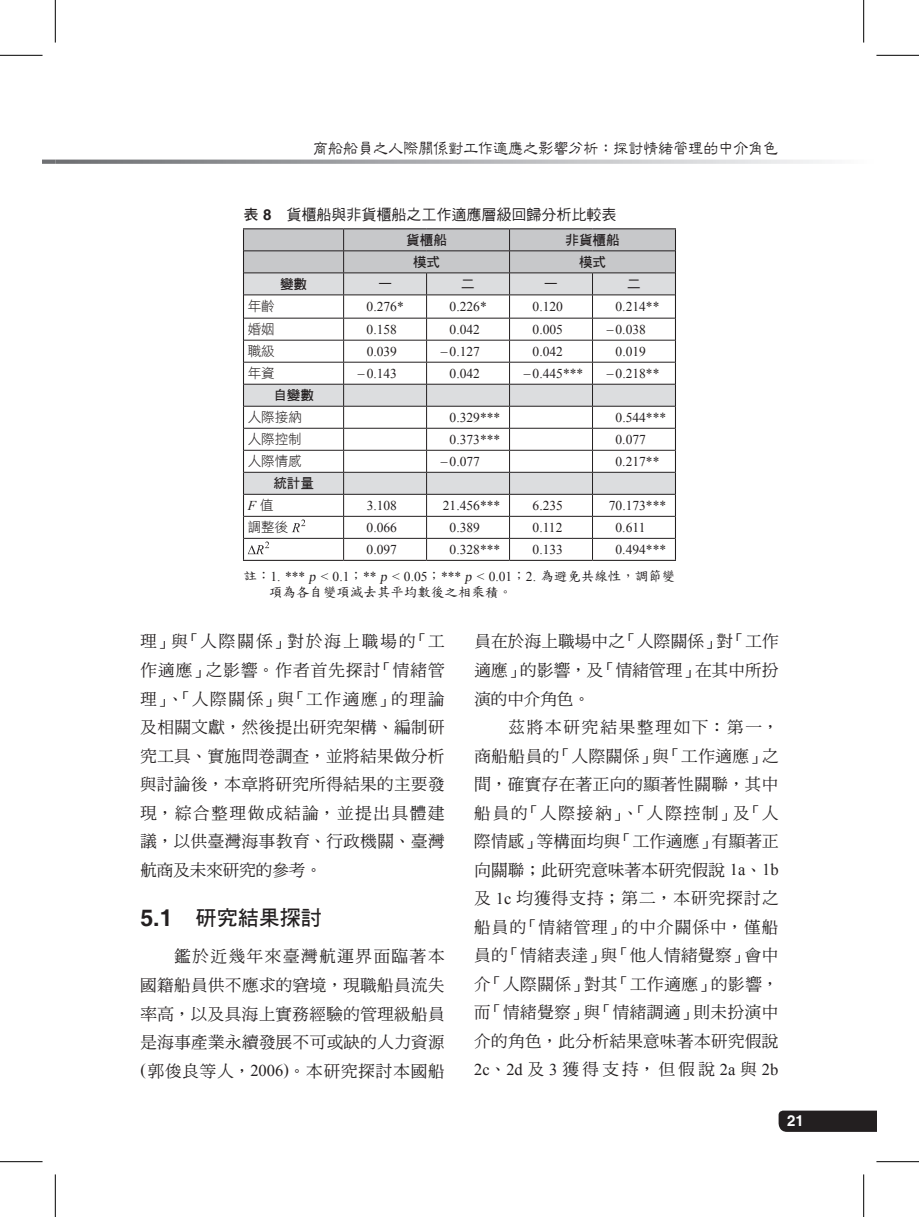
<style>
.page{position:relative;width:919px;height:1217px;background:#fff}
.page>*{position:absolute;margin:0;border:0;box-sizing:border-box;transform-origin:0 0}
.t1{font:21px "DF Hei W7 WIN BF";color:#231f20}
.t2{font:500 18px "Jen Lei";color:#231f20;scale:.83 1}
.t3{font:16.5px/28.5px "DF Ming W5 WIN BF";letter-spacing:.025em;color:#231f20;text-align:justify}
.t4{font:15px "DF Hei W5 WIN BF";color:#231f20}
.t5{font:700 15px "Helvetica";color:#fff}
.t6{font:13.5px/26.5px "Times New Roman";color:#231f20}
.t7{font:13.5px "DF Hei W7 WIN BF";color:#231f20}
.t8{font:13.5px "DF Hei W3 WIN BF";color:#231f20}
.t9{font:13.5px "DF Kai Shu SB Estd BF";color:#231f20}
.t10{font:italic 13.5px "Times New Roman";color:#231f20}
.s1{font-family:"DF Hei W7 WIN BF"}
.s2{font-family:"Helvetica";font-weight:700}
.s3{font-family:"DF Hei W3 WIN BF";font-style:normal}
.s4{font-family:"DF Kai Shu SB Estd BF"}
.s5{font-style:italic}
.s6{font-family:"Helvetica";font-weight:700;font-size:23.1px}
.s7{font-family:"Times New Roman"}
</style>
<div class="page">
<div style="left:778px;top:1110px;width:98px;height:21px;background:#231f20"></div>
<svg style="left:55px;top:159px;width:770px;height:5px"></svg>
<div style="left:43px;top:159px;width:12px;height:5px;background:#6f7073"></div>
<hr style="left:243px;top:559px;width:100px;height:1px;background:#231f20">
<hr style="left:343px;top:559px;width:83px;height:1px;background:#231f20">
<hr style="left:426px;top:559px;width:83px;height:1px;background:#231f20">
<hr style="left:509px;top:559px;width:83px;height:1px;background:#231f20">
<hr style="left:592px;top:559px;width:84px;height:1px;background:#231f20">
<hr style="left:0;top:55px;width:43px;height:1px;background:#000">
<hr style="left:876px;top:55px;width:42px;height:1px;background:#000">
<hr style="left:0;top:1161px;width:43px;height:1px;background:#000">
<hr style="left:876px;top:1161px;width:42px;height:1px;background:#000">
<hr style="left:55px;top:0;width:1px;height:43px;background:#000">
<hr style="left:55px;top:1174px;width:1px;height:42px;background:#000">
<hr style="left:863px;top:0;width:1px;height:43px;background:#000">
<hr style="left:863px;top:1174px;width:1px;height:42px;background:#000">
<svg style="left:243px;top:159px;width:536px;height:400px"></svg>
<p class="t2" style="left:313px;top:139px;width:562px">商船船員之人際關係對工作適應之影響分析：探討情緒管理的中介角色</p>
<p class="t4" style="left:243px;top:207px;width:374px"><span class="s1">表</span> <span class="s2">8</span> 貨櫃船與非貨櫃船之工作適應層級回歸分析比較表</p>
<p class="t7" style="left:406px;top:233px;width:42px">貨櫃船</p>
<p class="t7" style="left:565px;top:233px;width:55px">非貨櫃船</p>
<p class="t7" style="left:413px;top:255px;width:28px">模式</p>
<p class="t7" style="left:579px;top:255px;width:28px">模式</p>
<p class="t7" style="left:280px;top:277px;width:28px">變數</p>
<p class="t7" style="left:378px;top:277px;width:15px">一</p>
<p class="t7" style="left:461px;top:277px;width:15px">二</p>
<p class="t7" style="left:544px;top:277px;width:15px">一</p>
<p class="t7" style="left:627px;top:277px;width:15px">二</p>
<p class="t8" style="left:248px;top:299px;width:28px">年齡</p>
<p class="t6" style="left:366px;top:292px;width:39px">0.276*</p>
<p class="t6" style="left:449px;top:292px;width:39px">0.226*</p>
<p class="t6" style="left:532px;top:292px;width:32px">0.120</p>
<p class="t6" style="left:615px;top:292px;width:45px">0.214**</p>
<p class="t8" style="left:248px;top:322px;width:28px">婚姻</p>
<p class="t6" style="left:366px;top:316px;width:32px">0.158</p>
<p class="t6" style="left:449px;top:316px;width:32px">0.042</p>
<p class="t6" style="left:532px;top:316px;width:32px">0.005</p>
<p class="t6" style="left:615px;top:316px;width:32px">0.038</p>
<p class="t8" style="left:248px;top:344px;width:28px">職級</p>
<p class="t6" style="left:366px;top:338px;width:32px">0.039</p>
<p class="t6" style="left:449px;top:338px;width:32px">0.127</p>
<p class="t6" style="left:532px;top:338px;width:32px">0.042</p>
<p class="t6" style="left:615px;top:338px;width:32px">0.019</p>
<p class="t8" style="left:248px;top:366px;width:28px">年資</p>
<p class="t6" style="left:366px;top:360px;width:32px">0.143</p>
<p class="t6" style="left:449px;top:360px;width:32px">0.042</p>
<p class="t6" style="left:532px;top:360px;width:52px">0.445***</p>
<p class="t6" style="left:615px;top:360px;width:45px">0.218**</p>
<p class="t7" style="left:273px;top:388px;width:42px">自變數</p>
<p class="t8" style="left:248px;top:410px;width:55px">人際接納</p>
<p class="t6" style="left:449px;top:404px;width:52px">0.329***</p>
<p class="t6" style="left:615px;top:404px;width:52px">0.544***</p>
<p class="t8" style="left:248px;top:432px;width:55px">人際控制</p>
<p class="t6" style="left:449px;top:426px;width:52px">0.373***</p>
<p class="t6" style="left:615px;top:426px;width:32px">0.077</p>
<p class="t8" style="left:248px;top:454px;width:55px">人際情感</p>
<p class="t6" style="left:449px;top:448px;width:32px">0.077</p>
<p class="t6" style="left:615px;top:448px;width:45px">0.217**</p>
<p class="t7" style="left:273px;top:476px;width:42px">統計量</p>
<p class="t10" style="left:248px;top:496px;width:27px">F <span class="s3">值</span></p>
<p class="t6" style="left:366px;top:492px;width:32px">3.108</p>
<p class="t6" style="left:443px;top:492px;width:59px">21.456***</p>
<p class="t6" style="left:532px;top:492px;width:32px">6.235</p>
<p class="t6" style="left:608px;top:492px;width:59px">70.173***</p>
<p class="t8" style="left:248px;top:520px;width:42px">調整後</p>
<p class="t6" style="left:366px;top:514px;width:32px">0.066</p>
<p class="t6" style="left:449px;top:514px;width:32px">0.389</p>
<p class="t6" style="left:532px;top:514px;width:31px">0.112</p>
<p class="t6" style="left:615px;top:514px;width:31px">0.611</p>
<p class="t6" style="left:366px;top:536px;width:32px">0.097</p>
<p class="t6" style="left:449px;top:536px;width:52px">0.328***</p>
<p class="t6" style="left:532px;top:536px;width:32px">0.133</p>
<p class="t6" style="left:243px;top:536px;width:433px;text-indent:372px">0.494***<span class="s4">註：</span>1. *** <span class="s5">p</span> &lt; 0.1<span class="s4">；</span>** <span class="s5">p</span> &lt; 0.05<span class="s4">；</span>*** <span class="s5">p</span> &lt; 0.01<span class="s4">；</span>2. <span class="s4">為避免共線性，調節變</span></p>
<p class="t9" style="left:269px;top:585px;width:245px">項為各自變項減去其平均數後之相乘積。</p>
<p class="t3" style="left:140px;top:627px;width:306px">理」與「人際關係」對於海上職場的「工作適應」之影響。作者首先探討「情緒管理」、「人際關係」與「工作適應」的理論及相關文獻，然後提出研究架構、編制研究工具、實施問卷調查，並將結果做分析與討論後，本章將研究所得結果的主要發現，綜合整理做成結論，並提出具體建議，以供臺灣海事教育、行政機關、臺灣航商及未來研究的參考。</p>
<p class="t1" style="left:140px;top:906px;width:183px"><span class="s6">5.1</span> 研究結果探討</p>
<p class="t3" style="left:140px;top:942px;width:306px;text-indent:34px">鑑於近幾年來臺灣航運界面臨著本國籍船員供不應求的窘境，現職船員流失率高，以及具海上實務經驗的管理級船員是海事產業永續發展不可或缺的人力資源<span class="s7">(</span>郭俊良等人，<span class="s7">2006)</span>。本研究探討本國船</p>
<p class="t3" style="left:474px;top:627px;width:306px">員在於海上職場中之「人際關係」對「工作適應」的影響，及「情緒管理」在其中所扮演的中介角色。</p>
<p class="t3" style="left:474px;top:712px;width:306px;text-indent:34px">茲將本研究結果整理如下：第一，商船船員的「人際關係」與「工作適應」之間，確實存在著正向的顯著性關聯，其中船員的「人際接納」、「人際控制」及「人際情感」等構面均與「工作適應」有顯著正向關聯；此研究意味著本研究假說 <span class="s7">1a</span>、<span class="s7">1b</span>及 <span class="s7">1c</span> 均獲得支持；第二，本研究探討之船員的「情緒管理」的中介關係中，僅船員的「情緒表達」與「他人情緒覺察」會中介「人際關係」對其「工作適應」的影響，而「情緒覺察」與「情緒調適」則未扮演中介的角色，此分析結果意味著本研究假說<span class="s7">2c</span>、<span class="s7">2d</span>及<span class="s7">3</span>獲得支持，但假說<span class="s7">2a</span>與<span class="s7">2b</span></p>
<p class="t5" style="left:787px;top:1111px;width:18px">21</p>
</div>
